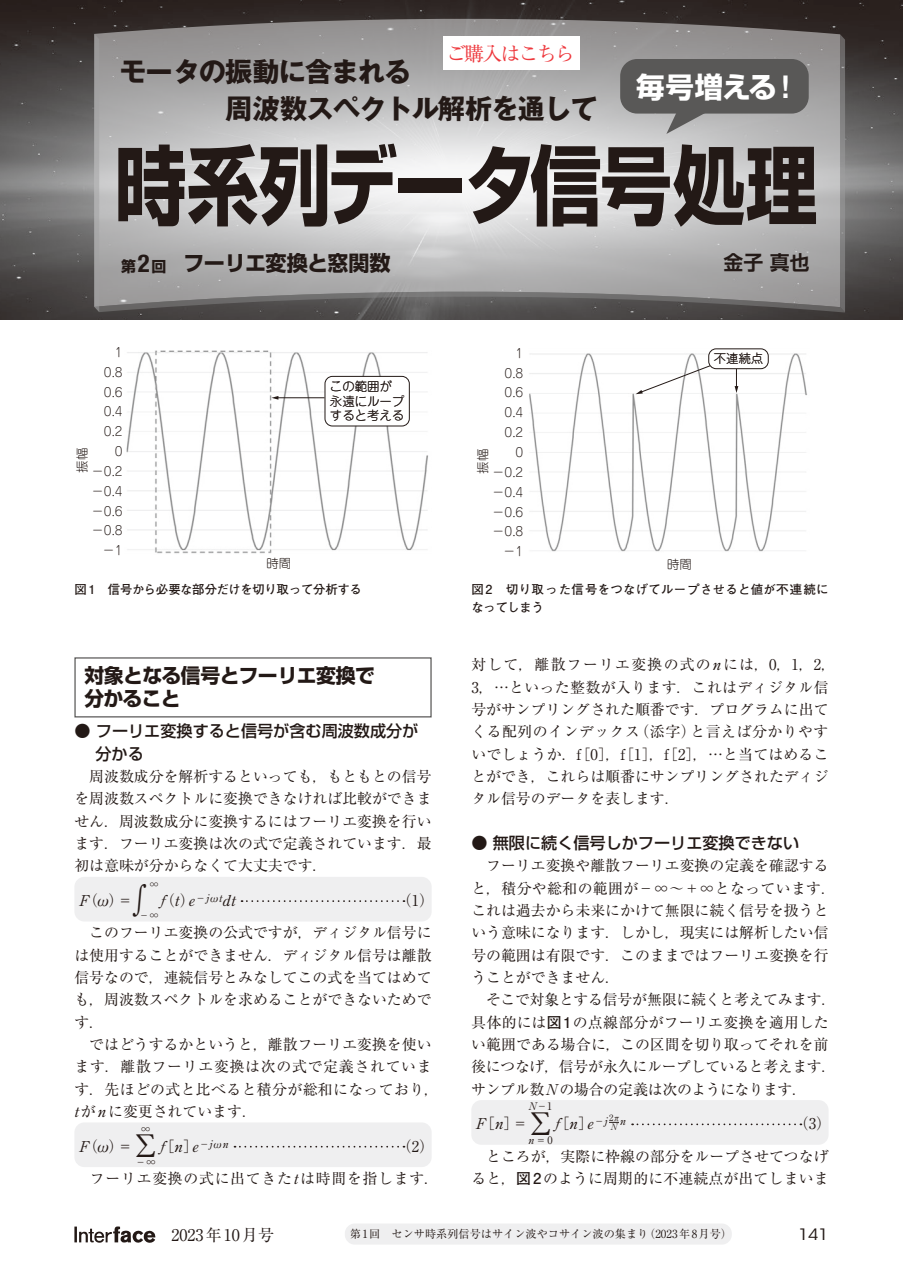
<style>
.page{position:relative;width:903px;height:1275px;background:#fff}
.page>*{position:absolute;margin:0;border:0;box-sizing:border-box;transform-origin:0 0}
.t1{font:700 86.27px "Shin Go Pro";letter-spacing:-.03em;color:#231916;scale:.83 1}
.t2{font:36.05px "Ryumin Pro";color:#231916;scale:.68 1}
.t3{font:30.97px "Ryumin Pro";color:#231916}
.t4{font:700 28.53px "Shin Go Pro";letter-spacing:-.005em;color:#fff}
.t5{font:700 27.3px/37.3px "Gothic MB101 Pro";letter-spacing:-.035em;color:#231916}
.t6{font:700 21px "Shin Go Pro";letter-spacing:-.035em;color:#231916}
.t7{font:700 19.78px/22.4px "Shin Go Pro";letter-spacing:-.035em;color:#231916}
.t8{font:19.78px "Ryumin Pr 6 N";letter-spacing:-.09em;color:#ee383d}
.t9{font:700 19.78px "Shin Go Pro De";color:#231916}
.t10{font:500 16.1px/22.4px "Shin Go Pro";color:#231916}
.t11{font:16.1px "Ryumin Pro";color:#231916}
.t12{font:15.58px "ITC Avant Garde Std";color:#231916;scale:1.11 1}
.t13{font:14.88px/22.4px "Ryumin Pro";color:#231916}
.t14{font:14.88px/32.2px "Ryumin Pro";letter-spacing:.045em;color:#231916}
.t15{font:300 12.42px/19.8px "Jun 101 Pro";color:#231916;text-align:right}
.t16{font:700 12.42px/18.6px "Futo Go B101 Pro";letter-spacing:.02em;color:#231916}
.t17{font:700 12.42px "Futo Go B101 Pro";letter-spacing:-.035em;color:#231916}
.t18{font:11.2px "Ryumin Pro";color:#231916}
.t19{font:10.5px "Ryumin Pro";color:#231916}
.t20{font:9.97px "Ryumin Pro";color:#231916}
.t21{font:8.75px "Ryumin Pro";color:#231916}
.s1{font-family:"Gothic MB101 Pro"}
.s2{font-size:14.88px}
.s3{font-family:"Helvetica Neue LT Pro";font-stretch:condensed;font-size:24.85px}
.s4{font-family:"Futo Go B101 Pro";font-weight:700}
</style>
<div class="page">
<svg style="left:74px;top:1226px;width:81px;height:17px"></svg>
<div style="left:74px;top:657px;width:358px;height:60px;border:1px solid #595857"></div>
<div style="left:74px;top:877px;width:358px;height:44px;background:#efeff0;border-radius:10px"></div>
<svg style="left:242px;top:900px;width:162px;height:2px"></svg>
<div style="left:74px;top:1122px;width:358px;height:45px;background:#efeff0;border-radius:10px"></div>
<svg style="left:234px;top:1146px;width:170px;height:1px"></svg>
<div style="left:471px;top:1100px;width:357px;height:45px;background:#efeff0;border-radius:10px"></div>
<svg style="left:632px;top:1123px;width:169px;height:2px"></svg>
<img style="left:126px;top:350px;width:302px;height:204px">
<hr style="left:277px;top:397px;width:47px;height:1px;background:#231916">
<svg style="left:271px;top:396px;width:7px;height:4px"></svg>
<div style="left:325px;top:376px;width:84px;height:50px;background:#fff;border-radius:7px"></div>
<div style="left:325px;top:376px;width:85px;height:50px;border:1px solid #231916;border-radius:7px"></div>
<img style="left:529px;top:348px;width:278px;height:204px">
<svg style="left:734px;top:369px;width:4px;height:24px"></svg>
<svg style="left:635px;top:365px;width:76px;height:29px"></svg>
<div style="left:709px;top:349px;width:59px;height:20px;background:#fff;border-radius:7px"></div>
<div style="left:708px;top:348px;width:60px;height:21px;border:1px solid #231916;border-radius:7px"></div>
<div style="left:345px;top:1223px;width:387px;height:21px;background:#efeff0;border-radius:10px"></div>
<img style="left:0;top:0;width:903px;height:320px">
<svg style="left:94px;top:19px;width:746px;height:15px;background:#726e6d"></svg>
<svg style="left:94px;top:34px;width:751px;height:279px;background:#b4b3b4"></svg>
<div style="left:443px;top:36px;width:137px;height:34px;background:#fff"></div>
<h3 class="t8" style="left:446px;top:38px;width:130px">ご購入はこちら</h3>
<h3 class="t5" style="left:226px;top:49px;width:374px;text-indent:-106px">モータの振動に含まれる<br>周波数スペクトル解析を通して</h3>
<h3 class="t4" style="left:636px;top:64px;width:158px">毎号増える<span class="s1">!</span></h3>
<h1 class="t1" style="left:115px;top:117px;width:848px">時系列データ信号処理</h1>
<h3 class="t6" style="left:121px;top:246px;width:271px"><span class="s2">第</span><span class="s3">2</span><span class="s2">回</span> フーリエ変換と窓関数</h3>
<h3 class="t9" style="left:723px;top:247px;width:87px">金子 真也</h3>
<p class="t15" style="left:91px;top:341px;width:33px">1<br>0.8<br>0.6<br>0.4<br>0.2<br>0－0.2－0.4－0.6－0.8－1</p>
<p class="t15" style="left:71px;top:473px;width:26px;rotate:-90deg">振幅</p>
<p class="t15" style="left:330px;top:377px;width:76px;line-height:14.9px;text-align:left">この範囲が永遠にループすると考える</p>
<p class="t15" style="left:266px;top:552px;width:26px">時間</p>
<p class="t17" style="left:74px;top:579px;width:289px">図 1　信号から必要な部分だけを切り取って分析する</p>
<h3 class="t7" style="left:84px;top:663px;width:292px">対象となる信号とフーリエ変換で分かること</h3>
<p class="t10" style="left:95px;top:718px;width:324px;text-indent:-21px">● フーリエ変換すると信号が含む周波数成分が分かる</p>
<p class="t13" style="left:74px;top:764px;width:359px;text-align:justify;text-indent:15px">周波数成分を解析するといっても，もともとの信号を周波数スペクトルに変換できなければ比較ができません．周波数成分に変換するにはフーリエ変換を行います．フーリエ変換は次の式で定義されています．最初は意味が分からなくて大丈夫です．</p>
<p class="t13" style="left:79px;top:888px;width:55px">F（ω）＝</p>
<p class="t20" style="left:149px;top:877px;width:11px">∞</p>
<h2 class="t2" style="left:126px;top:872px;width:44px">∫</h2>
<p class="t20" style="left:139px;top:907px;width:21px">−∞</p>
<p class="t13" style="left:74px;top:883px;width:361px;line-height:32.2px;text-align:right">（1）<br>　このフーリエ変換の公式ですが，ディジタル信号に</p>
<p class="t13" style="left:74px;top:943px;width:366px">は使用することができません．ディジタル信号は離散信号なので，連続信号とみなしてこの式を当てはめても，周波数スペクトルを求めることができないためです．<br>　ではどうするかというと，離散フーリエ変換を使います．離散フーリエ変換は次の式で定義されています．先ほどの式と比べると積分が総和になっており，tがnに変更されています．</p>
<p class="t13" style="left:79px;top:1134px;width:55px">F（ω）＝</p>
<p class="t13" style="left:160px;top:888px;width:77px">f（t）e<sup>−jωt</sup>dt</p>
<p class="t19" style="left:141px;top:1120px;width:12px">∞</p>
<h3 class="t3" style="left:130px;top:1121px;width:33px">Σ</h3>
<p class="t19" style="left:135px;top:1154px;width:22px">−∞</p>
<p class="t14" style="left:90px;top:1129px;width:351px;text-indent:307px">（2）フーリエ変換の式に出てきたtは時間を指します．</p>
<p class="t13" style="left:160px;top:1134px;width:70px">f［n］e<sup>−jωn</sup></p>
<p class="t15" style="left:492px;top:342px;width:33px">1<br>0.8<br>0.6<br>0.4<br>0.2<br>0－0.2－0.4－0.6－0.8－1</p>
<p class="t15" style="left:471px;top:474px;width:26px;rotate:-90deg">振幅</p>
<p class="t15" style="left:714px;top:347px;width:51px">不連続点</p>
<p class="t15" style="left:667px;top:553px;width:26px">時間</p>
<p class="t16" style="left:471px;top:578px;width:359px">図 2　切り取った信号をつなげてループさせると値が不連続になってしまう</p>
<p class="t13" style="left:471px;top:653px;width:366px">対して，離散フーリエ変換の式のnには，0，1，2，<br>3，…といった整数が入ります．これはディジタル信号がサンプリングされた順番です．プログラムに出てくる配列のインデックス（添字）と言えば分かりやすいでしょうか．f［0］，f［1］，f［2］，…と当てはめることができ，これらは順番にサンプリングされたディジタル信号のデータを表します．</p>
<p class="t10" style="left:471px;top:830px;width:329px">● 無限に続く信号しかフーリエ変換できない</p>
<p class="t13" style="left:471px;top:854px;width:367px;text-indent:15px">フーリエ変換や離散フーリエ変換の定義を確認すると，積分や総和の範囲が－ ∞～＋∞となっています．これは過去から未来にかけて無限に続く信号を扱うという意味になります．しかし，現実には解析したい信号の範囲は有限です．このままではフーリエ変換を行うことができません．<br>　そこで対象とする信号が無限に続くと考えてみます．具体的には<span class="s4">図1</span>の点線部分がフーリエ変換を適用したい範囲である場合に，この区間を切り取ってそれを前後につなげ，信号が永久にループしていると考えます．サンプル数Nの場合の定義は次のようになります．</p>
<p class="t13" style="left:476px;top:1111px;width:53px">F［n］＝</p>
<p class="t19" style="left:529px;top:1098px;width:25px">N−1</p>
<h3 class="t3" style="left:525px;top:1099px;width:33px">Σ</h3>
<p class="t19" style="left:529px;top:1132px;width:26px">n＝0</p>
<p class="t13" style="left:555px;top:1111px;width:68px">f［n］e<sup>−j</sup> <sup>2π</sup></p>
<p class="t13" style="left:471px;top:1107px;width:361px;line-height:32.2px;text-align:right">（3）<br>　ところが，実際に枠線の部分をループさせてつなげ</p>
<p class="t13" style="left:471px;top:1166px;width:359px">ると，<span class="s4">図2</span>のように周期的に不連続点が出てしまいま</p>
<p class="t19" style="left:620px;top:1113px;width:7px">n</p>
<p class="t21" style="left:611px;top:1120px;width:8px">N</p>
<p class="t11" style="left:155px;top:1222px;width:120px">　2023年10月号</p>
<p class="t12" style="left:798px;top:1225px;width:29px">141</p>
<p class="t18" style="left:350px;top:1225px;width:384px">第1回　センサ時系列信号はサイン波やコサイン波の集まり（2023年8月号）</p>
</div>
